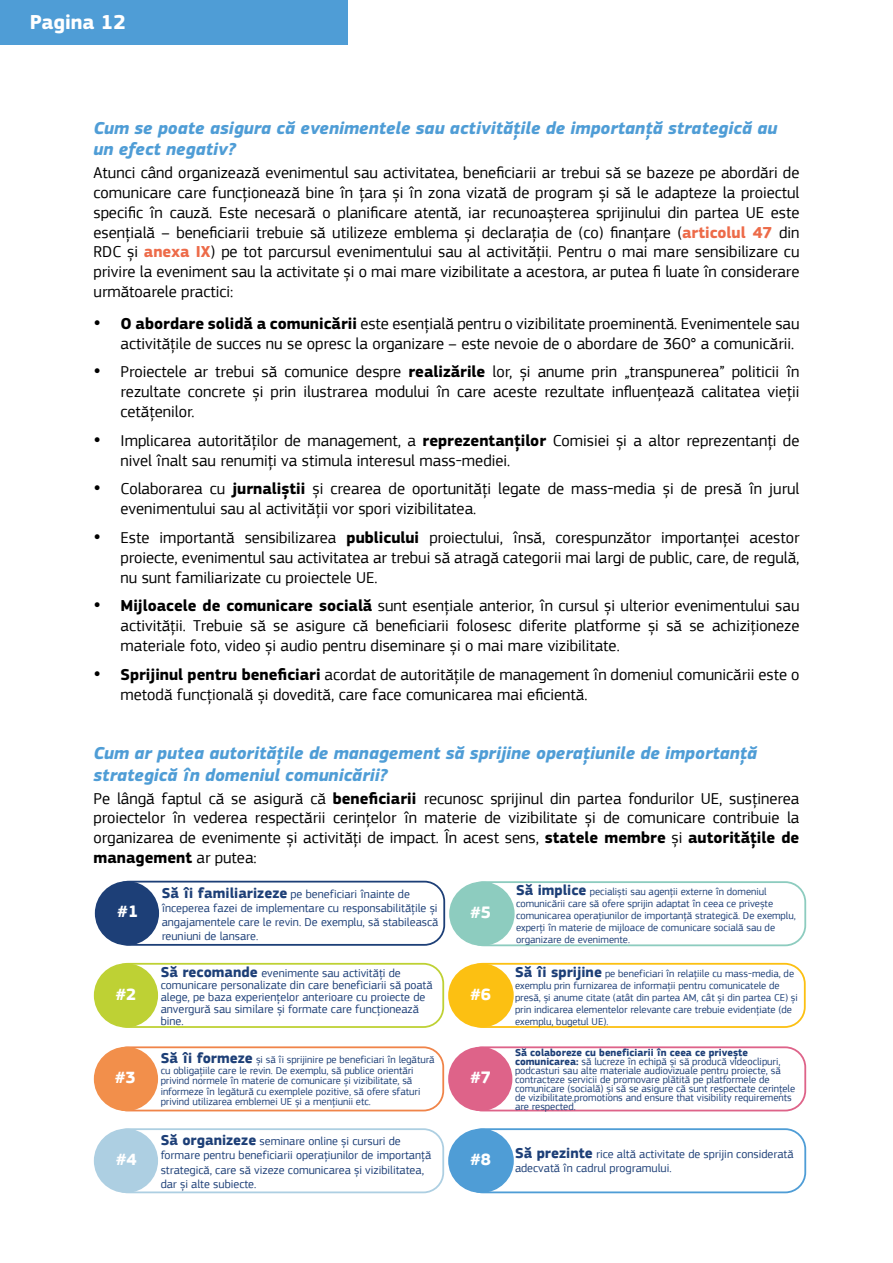
<style>
.page{position:relative;width:893px;height:1263px;background:#fff}
.page>*{position:absolute;margin:0;border:0;box-sizing:border-box;transform-origin:0 0}
.t1{font:700 21px "EC Square Sans Pro";color:#fff}
.t2{font:italic 700 18px/21.6px "EC Square Sans Pro";color:#4f9dd6}
.t3{font:700 17.1px "EC Square Sans Pro";color:#fff}
.t4{font:16.5px/19.8px "EC Square Sans Pro";color:#000;text-align:justify}
.t5{font:12px/14.2px "EC Square Sans Pro";color:#1d3f77}
.t6{font:10.5px/12px "EC Square Sans Pro";color:#1d3f77}
.s1{font-weight:700;color:#ed6b49}
.s2{font-weight:700}
.s3{font-weight:700;font-size:15px}
</style>
<div class="page">
<div style="left:0;top:0;width:347px;height:45px;background:#4f9dd6"></div>
<div style="left:108px;top:881px;width:337px;height:65px;border:2px solid #1d3f77;border-radius:20px"></div>
<div style="left:95px;top:881px;width:64px;height:64px;background:#1d3f77;border-radius:50%"></div>
<div style="left:107px;top:963px;width:337px;height:65px;border:2px solid #bed134;border-radius:20px"></div>
<div style="left:94px;top:963px;width:64px;height:64px;background:#bed134;border-radius:50%"></div>
<div style="left:107px;top:1046px;width:337px;height:65px;border:2px solid #f08449;border-radius:20px"></div>
<div style="left:94px;top:1047px;width:64px;height:64px;background:#f28f4b;border-radius:50%"></div>
<div style="left:107px;top:1128px;width:337px;height:65px;border:2px solid #adcfe2;border-radius:20px"></div>
<div style="left:94px;top:1129px;width:64px;height:64px;background:#adcfe2;border-radius:50%"></div>
<div style="left:463px;top:881px;width:343px;height:65px;border:2px solid #8dccbf;border-radius:20px"></div>
<div style="left:449px;top:882px;width:66px;height:64px;background:#8dccbf;border-radius:50%"></div>
<div style="left:462px;top:963px;width:344px;height:65px;border:2px solid #fcc012;border-radius:20px"></div>
<div style="left:448px;top:963px;width:66px;height:64px;background:#fcc012;border-radius:50%"></div>
<div style="left:462px;top:1046px;width:344px;height:65px;border:2px solid #de6389;border-radius:20px"></div>
<div style="left:448px;top:1047px;width:64px;height:64px;background:#de6389;border-radius:50%"></div>
<div style="left:462px;top:1128px;width:344px;height:65px;border:2px solid #4f9dd6;border-radius:20px"></div>
<div style="left:448px;top:1129px;width:66px;height:64px;background:#4f9dd6;border-radius:50%"></div>
<p class="t1" style="left:30px;top:9px;width:98px">Pagina 12</p>
<p class="t2" style="left:94px;top:118px;width:685px">Cum se poate asigura că evenimentele sau activitățile de importanță strategică au un efect negativ?</p>
<p class="t4" style="left:94px;top:163px;width:707px">Atunci când organizează evenimentul sau activitatea, beneficiarii ar trebui să se bazeze pe abordări de comunicare care funcționează bine în țara și în zona vizată de program și să le adapteze la proiectul specific în cauză. Este necesară o planificare atentă, iar recunoașterea sprijinului din partea UE este esențială – beneficiarii trebuie să utilizeze emblema și declarația de (co) finanțare (<span class="s1">articolul 47</span> din RDC și <span class="s1">anexa IX</span>) pe tot parcursul evenimentului sau al activității. Pentru o mai mare sensibilizare cu privire la eveniment sau la activitate și o mai mare vizibilitate a acestora, ar putea fi luate în considerare următoarele practici:</p>
<p class="t4" style="left:121px;top:314px;width:680px;text-indent:-27px">• <span class="s2">O abordare solidă a comunicării</span> este esențială pentru o vizibilitate proeminentă. Evenimentele sau activitățile de succes nu se opresc la organizare – este nevoie de o abordare de 360° a comunicării.</p>
<p class="t4" style="left:121px;top:362px;width:680px;text-indent:-27px">• Proiectele ar trebui să comunice despre <span class="s2">realizările</span> lor, și anume prin „transpunerea” politicii în rezultate concrete și prin ilustrarea modului în care aceste rezultate influențează calitatea vieții cetățenilor.</p>
<p class="t4" style="left:121px;top:431px;width:680px;text-indent:-27px">• Implicarea autorităților de management, a <span class="s2">reprezentanților</span> Comisiei și a altor reprezentanți de nivel înalt sau renumiți va stimula interesul mass-mediei.</p>
<p class="t4" style="left:121px;top:479px;width:680px;text-indent:-27px">• Colaborarea cu <span class="s2">jurnaliștii</span> și crearea de oportunități legate de mass-media și de presă în jurul evenimentului sau al activității vor spori vizibilitatea.</p>
<p class="t4" style="left:121px;top:528px;width:680px;text-indent:-27px">• Este importantă sensibilizarea <span class="s2">publicului</span> proiectului, însă, corespunzător importanței acestor proiecte, evenimentul sau activitatea ar trebui să atragă categorii mai largi de public, care, de regulă, nu sunt familiarizate cu proiectele UE.</p>
<p class="t4" style="left:121px;top:596px;width:680px;text-indent:-27px">• <span class="s2">Mijloacele de comunicare socială</span> sunt esențiale anterior, în cursul și ulterior evenimentului sau activității. Trebuie să se asigure că beneficiarii folosesc diferite platforme și să se achiziționeze materiale foto, video și audio pentru diseminare și o mai mare vizibilitate.</p>
<p class="t4" style="left:121px;top:665px;width:680px;text-indent:-27px">• <span class="s2">Sprijinul pentru beneficiari</span> acordat de autoritățile de management în domeniul comunicării este o metodă funcțională și dovedită, care face comunicarea mai eficientă.</p>
<p class="t2" style="left:94px;top:743px;width:665px">Cum ar putea autoritățile de management să sprijine operațiunile de importanță strategică în domeniul comunicării?</p>
<p class="t4" style="left:94px;top:788px;width:707px">Pe lângă faptul că se asigură că <span class="s2">beneficiarii</span> recunosc sprijinul din partea fondurilor UE, susținerea proiectelor în vederea respectării cerințelor în materie de vizibilitate și de comunicare contribuie la organizarea de evenimente și activități de impact. În acest sens, <span class="s2">statele membre</span> și <span class="s2">autoritățile de management</span> ar putea:</p>
<p class="t3" style="left:117px;top:901px;width:23px">#1</p>
<p class="t6" style="left:516px;top:886px;width:281px"><span class="s3">Să implice</span> pecialiști sau agenții externe în domeniul comunicării care să ofere sprijin adaptat în ceea ce privește comunicarea operațiunilor de importanță strategică. De exemplu, experți în materie de mijloace de comunicare socială sau de organizare de evenimente.</p>
<p class="t5" style="left:162px;top:887px;width:278px"><span class="s3">Să îi familiarizeze</span> pe beneficiari înainte de începerea fazei de implementare cu responsabilitățile și angajamentele care le revin. De exemplu, să stabilească reuniuni de lansare.</p>
<p class="t3" style="left:470px;top:902px;width:23px">#5</p>
<p class="t3" style="left:115px;top:984px;width:23px">#2</p>
<p class="t3" style="left:115px;top:1067px;width:23px">#3</p>
<p class="t3" style="left:116px;top:1149px;width:23px">#4</p>
<p class="t5" style="left:161px;top:967px;width:273px;line-height:12px"><span class="s3">Să recomande</span> evenimente sau activități de comunicare personalizate din care beneficiarii să poată alege, pe baza experiențelor anterioare cu proiecte de anvergură sau similare și formate care funcționează bine.</p>
<p class="t6" style="left:161px;top:1055px;width:275px;line-height:10.5px"><span class="s3">Să îi formeze</span> și să îi sprijinire pe beneficiari în legătură cu obligațiile care le revin. De exemplu, să publice orientări privind normele în materie de comunicare și vizibilitate, să informeze în legătură cu exemplele pozitive, să ofere sfaturi privind utilizarea emblemei UE și a mențiunii etc.</p>
<p class="t5" style="left:161px;top:1134px;width:272px"><span class="s3">Să organizeze</span> seminare online și cursuri de formare pentru beneficiarii operațiunilor de importanță strategică, care să vizeze comunicarea și vizibilitatea, dar și alte subiecte.</p>
<p class="t3" style="left:470px;top:984px;width:23px">#6</p>
<p class="t3" style="left:470px;top:1067px;width:23px">#7</p>
<p class="t6" style="left:515px;top:967px;width:284px"><span class="s3">Să îi sprijine</span> pe beneficiari în relațiile cu mass-media, de exemplu prin furnizarea de informații pentru comunicatele de presă, și anume citate (atât din partea AM, cât și din partea CE) și prin indicarea elementelor relevante care trebuie evidențiate (de exemplu, bugetul UE).</p>
<p class="t6" style="left:515px;top:1048px;width:282px;line-height:9px"><span class="s2">Să colaboreze cu beneficiarii în ceea ce privește comunicarea:</span> să lucreze în echipă și să producă videoclipuri, podcasturi sau alte materiale audiovizuale pentru proiecte, să contracteze servicii de promovare plătită pe platformele de comunicare (socială) și să se asigure că sunt respectate cerințele de vizibilitate.promotions and ensure that visibility requirements are respected.</p>
<p class="t3" style="left:470px;top:1149px;width:23px">#8</p>
<p class="t5" style="left:515px;top:1147px;width:280px"><span class="s3">Să prezinte</span> rice altă activitate de sprijin considerată adecvată în cadrul programului.</p>
</div>
